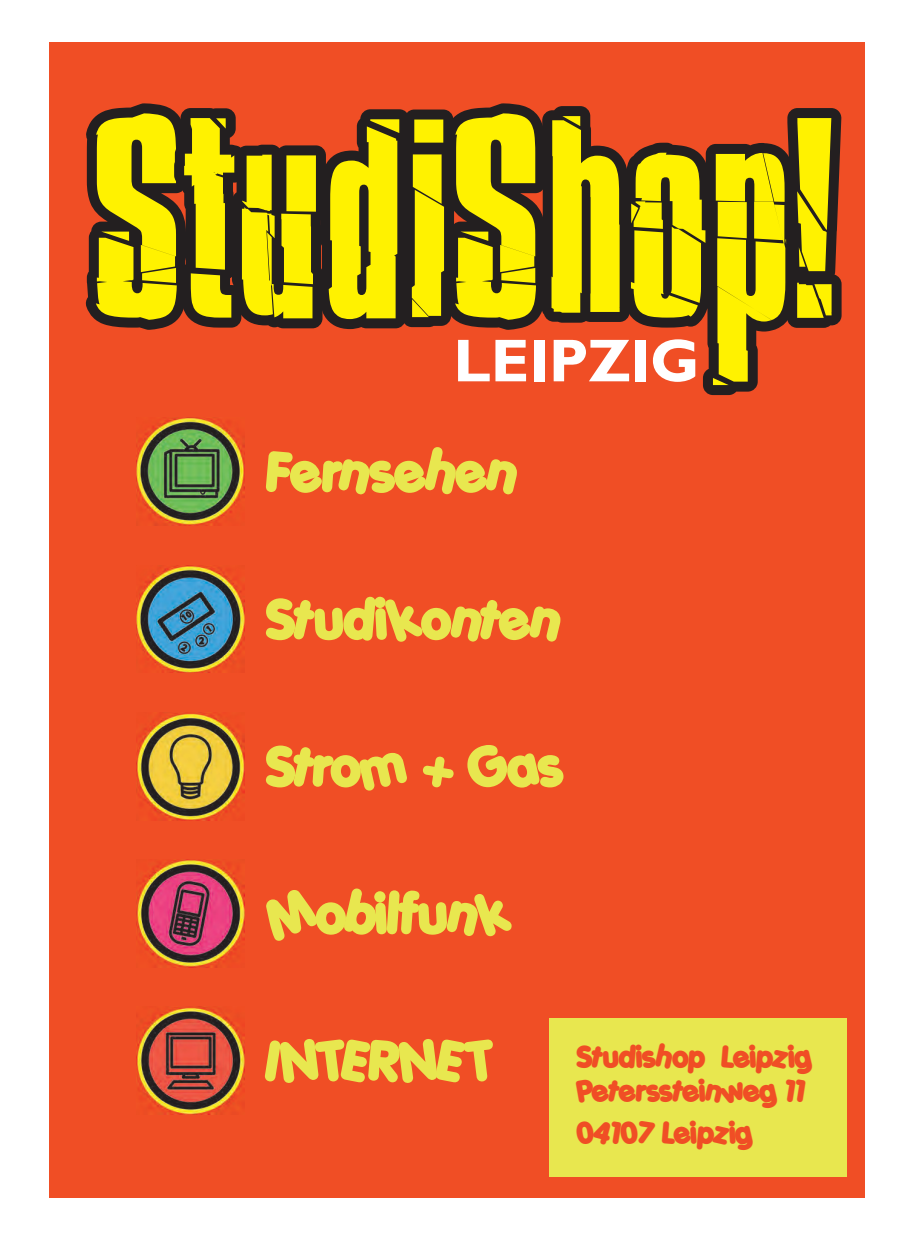
<style>
.page{position:relative;width:913px;height:1240px;background:#fff}
.page>*{position:absolute;margin:0;border:0;box-sizing:border-box;transform-origin:0 0}
.t1{font:700 60.75px "Gill Sans MT Pro";color:#fff}
.t2{font:53.25px "Porkys";color:#e8e74f}
.t3{font:53.25px "Porkys";letter-spacing:-.02em;color:#e8e74f}
.t4{font:28.88px/34.6px "Porkys";color:#f04e25}
</style>
<div class="page">
<div style="left:49px;top:43px;width:815px;height:1155px;background:#f04e25"></div>
<svg style="left:85px;top:103px;width:756px;height:292px"></svg>
<img style="left:136px;top:418px;width:108px;height:108px">
<img style="left:136px;top:712px;width:108px;height:108px">
<img style="left:136px;top:860px;width:108px;height:107px">
<img style="left:136px;top:1007px;width:108px;height:108px">
<img style="left:136px;top:565px;width:108px;height:108px">
<div style="left:549px;top:1018px;width:297px;height:158px;background:#e8e74f"></div>
<p class="t1" style="left:453px;top:325px;width:248px">LEIPZIG</p>
<p class="t2" style="left:266px;top:449px;width:253px">Fernsehen</p>
<p class="t2" style="left:266px;top:597px;width:296px">Studikonten</p>
<p class="t3" style="left:266px;top:744px;width:299px">Strom + Gas</p>
<p class="t2" style="left:266px;top:891px;width:246px">Mobilfunk</p>
<p class="t2" style="left:266px;top:1038px;width:226px">INTERNET</p>
<p class="t4" style="left:577px;top:1042px;width:236px">Studishop Leipzig<br>Peterssteinweg 11</p>
<p class="t4" style="left:577px;top:1118px;width:177px">04107 Leipzig</p>
</div>
